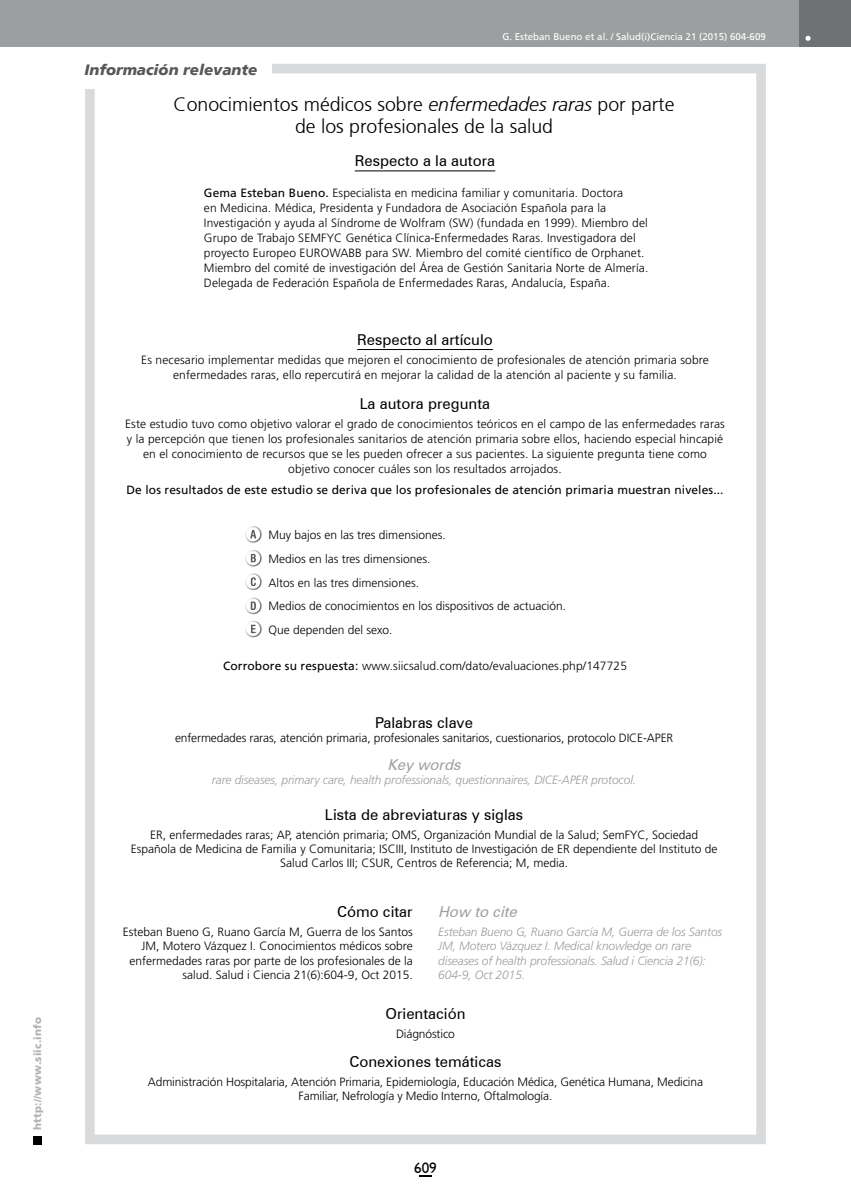
<style>
.page{position:relative;width:851px;height:1191px;background:#fff}
.page>*{position:absolute;margin:0;border:0;box-sizing:border-box;transform-origin:0 0}
.t1{font:300 19.5px/22.5px "Frutiger";color:#000;text-align:center}
.t2{font:15px "Zurich BT";color:#000}
.t3{font:italic 900 15px "Frutiger";color:#58585a}
.t4{font:italic 15px "Zurich BT";color:#9c9e9f}
.t5{font:15px "Humanist 521 BT";color:#000}
.t6{font:300 12px/15px "Frutiger LT Std";letter-spacing:.01em;color:#000;text-align:center}
.t7{font:300 12px/14.4px "Frutiger LT Std";letter-spacing:-.01em;color:#000;text-align:center}
.t8{font:italic 300 12px/14.4px "Frutiger LT Std";letter-spacing:-.01em;color:#9c9e9f}
.t9{font:12px "Frutiger LT Std";letter-spacing:.01em;color:#000}
.t10{font:900 10.5px "Frutiger";letter-spacing:.015em;color:#b1b3b4}
.t11{font:9.75px "Frutiger";color:#fff}
.s1{font-style:italic}
.s2{font-weight:400}
.s3{font-family:"Frutiger";font-weight:400}
</style>
<div class="page">
<div style="left:33px;top:1135px;width:9px;height:9px;background:#000"></div>
<div style="left:1px;top:0;width:812px;height:47px;background:#9c9e9f"></div>
<div style="left:799px;top:0;width:51px;height:47px;background:#707172"></div>
<svg style="left:805px;top:36px;width:5px;height:5px"></svg>
<svg style="left:419px;top:1175px;width:12px;height:1px"></svg>
<div style="left:85px;top:64px;width:680px;height:1080px;border:10px solid #d9dadb"></div>
<svg style="left:245px;top:526px;width:17px;height:112px"></svg>
<hr style="left:357px;top:349px;width:135px;height:1px;background:#000">
<div style="left:84px;top:63px;width:187px;height:26px;background:#fff"></div>
<hr style="left:355px;top:170px;width:140px;height:1px;background:#000">
<p class="t10" style="left:31px;top:1129px;width:114px;rotate:-90deg">http://www.siic.info</p>
<p class="t11" style="left:502px;top:31px;width:265px">G. Esteban Bueno et al. / Salud(i)Ciencia 21 (2015) 604-609</p>
<p class="t3" style="left:84px;top:61px;width:174px">Información relevante</p>
<h1 class="t1" style="left:174px;top:92px;width:502px">Conocimientos médicos sobre <span class="s1">enfermedades raras</span> por parte de los profesionales de la salud</h1>
<p class="t2" style="left:355px;top:152px;width:142px">Respecto a la autora</p>
<p class="t6" style="left:204px;top:185px;width:446px;text-align:left"><span class="s2">Gema Esteban Bueno.</span> Especialista en medicina familiar y comunitaria. Doctora<br>en Medicina. Médica, Presidenta y Fundadora de Asociación Española para la Investigación y ayuda al Síndrome de Wolfram (SW) (fundada en 1999). Miembro del Grupo de Trabajo SEMFYC Genética Clínica-Enfermedades Raras. Investigadora del proyecto Europeo EUROWABB para SW. Miembro del comité científico de Orphanet.<br>Miembro del comité de investigación del Área de Gestión Sanitaria Norte de Almería.<br>Delegada de Federación Española de Enfermedades Raras, Andalucía, España.</p>
<p class="t2" style="left:357px;top:330px;width:137px">Respecto al artículo</p>
<p class="t6" style="left:141px;top:353px;width:569px">Es necesario implementar medidas que mejoren el conocimiento de profesionales de atención primaria sobre enfermedades raras, ello repercutirá en mejorar la calidad de la atención al paciente y su familia.</p>
<p class="t2" style="left:360px;top:394px;width:132px">La autora pregunta</p>
<p class="t6" style="left:125px;top:416px;width:601px">Este estudio tuvo como objetivo valorar el grado de conocimientos teóricos en el campo de las enfermedades raras y la percepción que tienen los profesionales sanitarios de atención primaria sobre ellos, haciendo especial hincapié en el conocimiento de recursos que se les pueden ofrecer a sus pacientes. La siguiente pregunta tiene como objetivo conocer cuáles son los resultados arrojados.</p>
<p class="t9" style="left:126px;top:483px;width:598px">De los resultados de este estudio se deriva que los profesionales de atención primaria muestran niveles...</p>
<p class="t6" style="left:268px;top:524px;width:299px;line-height:23.5px;text-align:left">Muy bajos en las tres dimensiones.<br>Medios en las tres dimensiones.<br>Altos en las tres dimensiones.<br>Medios de conocimientos en los dispositivos de actuación.<br>Que dependen del sexo.</p>
<p class="t6" style="left:223px;top:658px;width:405px"><span class="s3">Corrobore su respuesta:</span> www.siicsalud.com/dato/evaluaciones.php/147725</p>
<p class="t2" style="left:375px;top:713px;width:99px">Palabras clave</p>
<p class="t7" style="left:175px;top:731px;width:499px">enfermedades raras, atención primaria, profesionales sanitarios, cuestionarios, protocolo DICE-APER</p>
<p class="t4" style="left:387px;top:755px;width:79px">Key words</p>
<p class="t8" style="left:212px;top:772px;width:426px">rare diseases, primary care, health professionals, questionnaires, DICE-APER protocol.</p>
<p class="t2" style="left:325px;top:805px;width:200px">Lista de abreviaturas y siglas</p>
<p class="t6" style="left:131px;top:827px;width:588px;line-height:14.4px">ER, enfermedades raras; AP, atención primaria; OMS, Organización Mundial de la Salud; SemFYC, Sociedad<br>Española de Medicina de Familia y Comunitaria; ISCIII, Instituto de Investigación de ER dependiente del Instituto de<br>Salud Carlos III; CSUR, Centros de Referencia; M, media.</p>
<p class="t2" style="left:337px;top:903px;width:77px">Cómo citar</p>
<p class="t6" style="left:123px;top:925px;width:291px;line-height:14.4px;text-align:right">Esteban Bueno G, Ruano García M, Guerra de los Santos JM, Motero Vázquez I. Conocimientos médicos sobre enfermedades raras por parte de los profesionales de la salud. Salud i Ciencia 21(6):604-9, Oct 2015.</p>
<p class="t4" style="left:438px;top:903px;width:84px">How to cite</p>
<p class="t8" style="left:438px;top:925px;width:285px">Esteban Bueno G, Ruano García M, Guerra de los Santos JM, Motero Vázquez I. Medical knowledge on rare diseases of health professionals. Salud i Ciencia 21(6):<br>604-9, Oct 2015.</p>
<p class="t2" style="left:385px;top:1004px;width:82px">Orientación</p>
<p class="t7" style="left:396px;top:1026px;width:60px">Diágnóstico</p>
<p class="t2" style="left:349px;top:1052px;width:153px">Conexiones temáticas</p>
<p class="t7" style="left:148px;top:1074px;width:556px">Administración Hospitalaria, Atención Primaria, Epidemiología, Educación Médica, Genética Humana, Medicina<br>Familiar, Nefrología y Medio Interno, Oftalmología.</p>
<p class="t5" style="left:414px;top:1158px;width:24px">609</p>
</div>
